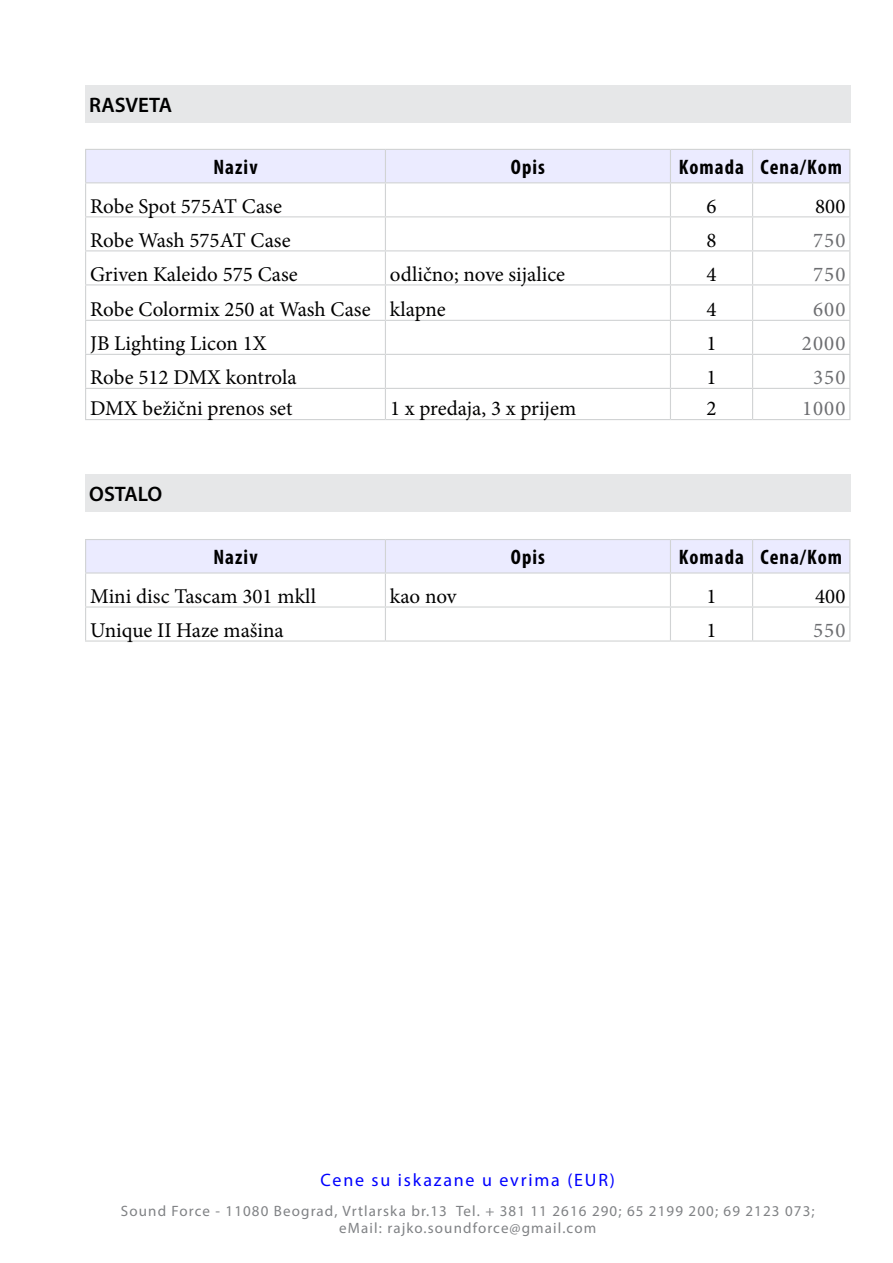
<style>
.page{position:relative;width:893px;height:1263px;background:#fff}
.page>*{position:absolute;margin:0;border:0;box-sizing:border-box;transform-origin:0 0}
.t1{font:21px "Minion Pro";color:#000}
.t2{font:700 condensed 21px "Myriad Pro";letter-spacing:.05em;color:#000}
.t3{font:21px "Minion Pro";letter-spacing:.05em;color:#6d6e71}
.t4{font:600 21px "Myriad Pro";color:#000}
.t5{font:18px "Myriad Pro";letter-spacing:.1em;color:#00f}
.t6{font:15px/16.5px "Myriad Pro";letter-spacing:.075em;color:#808285;text-align:center}
</style>
<div class="page">
<div style="left:86px;top:150px;width:763px;height:32px;background:#ebebff"></div>
<hr style="left:85px;top:149px;width:300px;height:1px;background:#d1d3d4">
<hr style="left:85px;top:150px;width:1px;height:32px;background:#d1d3d4">
<hr style="left:385px;top:149px;width:285px;height:1px;background:#d1d3d4">
<hr style="left:385px;top:150px;width:1px;height:32px;background:#d1d3d4">
<hr style="left:670px;top:149px;width:83px;height:1px;background:#d1d3d4">
<hr style="left:670px;top:150px;width:1px;height:32px;background:#d1d3d4">
<hr style="left:753px;top:149px;width:97px;height:1px;background:#d1d3d4">
<hr style="left:752px;top:150px;width:1px;height:32px;background:#d1d3d4">
<hr style="left:849px;top:150px;width:1px;height:32px;background:#d1d3d4">
<hr style="left:85px;top:182px;width:300px;height:1px;background:#d1d3d4">
<hr style="left:85px;top:183px;width:1px;height:33px;background:#d1d3d4">
<hr style="left:385px;top:182px;width:285px;height:1px;background:#d1d3d4">
<hr style="left:385px;top:183px;width:1px;height:33px;background:#d1d3d4">
<hr style="left:670px;top:182px;width:83px;height:1px;background:#d1d3d4">
<hr style="left:670px;top:183px;width:1px;height:33px;background:#d1d3d4">
<hr style="left:753px;top:182px;width:97px;height:1px;background:#d1d3d4">
<hr style="left:752px;top:183px;width:1px;height:33px;background:#d1d3d4">
<hr style="left:849px;top:183px;width:1px;height:33px;background:#d1d3d4">
<hr style="left:85px;top:216px;width:300px;height:1px;background:#d1d3d4">
<hr style="left:85px;top:217px;width:1px;height:33px;background:#d1d3d4">
<hr style="left:385px;top:216px;width:285px;height:1px;background:#d1d3d4">
<hr style="left:385px;top:217px;width:1px;height:33px;background:#d1d3d4">
<hr style="left:670px;top:216px;width:83px;height:1px;background:#d1d3d4">
<hr style="left:670px;top:217px;width:1px;height:33px;background:#d1d3d4">
<hr style="left:753px;top:216px;width:97px;height:1px;background:#d1d3d4">
<hr style="left:752px;top:217px;width:1px;height:33px;background:#d1d3d4">
<hr style="left:849px;top:217px;width:1px;height:33px;background:#d1d3d4">
<hr style="left:85px;top:250px;width:300px;height:1px;background:#d1d3d4">
<hr style="left:85px;top:251px;width:1px;height:33px;background:#d1d3d4">
<hr style="left:385px;top:250px;width:285px;height:1px;background:#d1d3d4">
<hr style="left:385px;top:251px;width:1px;height:33px;background:#d1d3d4">
<hr style="left:670px;top:250px;width:83px;height:1px;background:#d1d3d4">
<hr style="left:670px;top:251px;width:1px;height:33px;background:#d1d3d4">
<hr style="left:753px;top:250px;width:97px;height:1px;background:#d1d3d4">
<hr style="left:752px;top:251px;width:1px;height:33px;background:#d1d3d4">
<hr style="left:849px;top:251px;width:1px;height:33px;background:#d1d3d4">
<hr style="left:85px;top:284px;width:300px;height:1px;background:#d1d3d4">
<hr style="left:85px;top:285px;width:1px;height:35px;background:#d1d3d4">
<hr style="left:385px;top:284px;width:285px;height:1px;background:#d1d3d4">
<hr style="left:385px;top:285px;width:1px;height:35px;background:#d1d3d4">
<hr style="left:670px;top:284px;width:83px;height:1px;background:#d1d3d4">
<hr style="left:670px;top:285px;width:1px;height:35px;background:#d1d3d4">
<hr style="left:753px;top:284px;width:97px;height:1px;background:#d1d3d4">
<hr style="left:752px;top:285px;width:1px;height:35px;background:#d1d3d4">
<hr style="left:849px;top:285px;width:1px;height:35px;background:#d1d3d4">
<hr style="left:85px;top:320px;width:300px;height:1px;background:#d1d3d4">
<hr style="left:85px;top:321px;width:1px;height:33px;background:#d1d3d4">
<hr style="left:385px;top:320px;width:285px;height:1px;background:#d1d3d4">
<hr style="left:385px;top:321px;width:1px;height:33px;background:#d1d3d4">
<hr style="left:670px;top:320px;width:83px;height:1px;background:#d1d3d4">
<hr style="left:670px;top:321px;width:1px;height:33px;background:#d1d3d4">
<hr style="left:753px;top:320px;width:97px;height:1px;background:#d1d3d4">
<hr style="left:752px;top:321px;width:1px;height:33px;background:#d1d3d4">
<hr style="left:849px;top:321px;width:1px;height:33px;background:#d1d3d4">
<hr style="left:85px;top:354px;width:300px;height:1px;background:#d1d3d4">
<hr style="left:85px;top:355px;width:1px;height:33px;background:#d1d3d4">
<hr style="left:385px;top:354px;width:285px;height:1px;background:#d1d3d4">
<hr style="left:385px;top:355px;width:1px;height:33px;background:#d1d3d4">
<hr style="left:670px;top:354px;width:83px;height:1px;background:#d1d3d4">
<hr style="left:670px;top:355px;width:1px;height:33px;background:#d1d3d4">
<hr style="left:753px;top:354px;width:97px;height:1px;background:#d1d3d4">
<hr style="left:752px;top:355px;width:1px;height:33px;background:#d1d3d4">
<hr style="left:849px;top:355px;width:1px;height:33px;background:#d1d3d4">
<hr style="left:85px;top:388px;width:300px;height:1px;background:#d1d3d4">
<hr style="left:85px;top:389px;width:1px;height:30px;background:#d1d3d4">
<hr style="left:385px;top:388px;width:285px;height:1px;background:#d1d3d4">
<hr style="left:385px;top:389px;width:1px;height:30px;background:#d1d3d4">
<hr style="left:670px;top:388px;width:83px;height:1px;background:#d1d3d4">
<hr style="left:670px;top:389px;width:1px;height:30px;background:#d1d3d4">
<hr style="left:753px;top:388px;width:97px;height:1px;background:#d1d3d4">
<hr style="left:752px;top:389px;width:1px;height:30px;background:#d1d3d4">
<hr style="left:849px;top:389px;width:1px;height:30px;background:#d1d3d4">
<hr style="left:85px;top:419px;width:300px;height:1px;background:#d1d3d4">
<hr style="left:385px;top:419px;width:285px;height:1px;background:#d1d3d4">
<hr style="left:670px;top:419px;width:83px;height:1px;background:#d1d3d4">
<hr style="left:753px;top:419px;width:97px;height:1px;background:#d1d3d4">
<div style="left:85px;top:85px;width:765px;height:38px;background:#e6e7e8"></div>
<div style="left:85px;top:474px;width:765px;height:38px;background:#e6e7e8"></div>
<div style="left:86px;top:540px;width:763px;height:32px;background:#ebebff"></div>
<hr style="left:85px;top:539px;width:300px;height:1px;background:#d1d3d4">
<hr style="left:85px;top:540px;width:1px;height:32px;background:#d1d3d4">
<hr style="left:385px;top:539px;width:285px;height:1px;background:#d1d3d4">
<hr style="left:385px;top:540px;width:1px;height:32px;background:#d1d3d4">
<hr style="left:670px;top:539px;width:83px;height:1px;background:#d1d3d4">
<hr style="left:670px;top:540px;width:1px;height:32px;background:#d1d3d4">
<hr style="left:753px;top:539px;width:97px;height:1px;background:#d1d3d4">
<hr style="left:752px;top:540px;width:1px;height:32px;background:#d1d3d4">
<hr style="left:849px;top:540px;width:1px;height:32px;background:#d1d3d4">
<hr style="left:85px;top:572px;width:300px;height:1px;background:#d1d3d4">
<hr style="left:85px;top:573px;width:1px;height:33px;background:#d1d3d4">
<hr style="left:385px;top:572px;width:285px;height:1px;background:#d1d3d4">
<hr style="left:385px;top:573px;width:1px;height:33px;background:#d1d3d4">
<hr style="left:670px;top:572px;width:83px;height:1px;background:#d1d3d4">
<hr style="left:670px;top:573px;width:1px;height:33px;background:#d1d3d4">
<hr style="left:753px;top:572px;width:97px;height:1px;background:#d1d3d4">
<hr style="left:752px;top:573px;width:1px;height:33px;background:#d1d3d4">
<hr style="left:849px;top:573px;width:1px;height:33px;background:#d1d3d4">
<hr style="left:85px;top:606px;width:300px;height:2px;background:#d1d3d4">
<hr style="left:85px;top:608px;width:1px;height:32px;background:#d1d3d4">
<hr style="left:385px;top:606px;width:285px;height:2px;background:#d1d3d4">
<hr style="left:385px;top:608px;width:1px;height:32px;background:#d1d3d4">
<hr style="left:670px;top:606px;width:83px;height:2px;background:#d1d3d4">
<hr style="left:670px;top:608px;width:1px;height:32px;background:#d1d3d4">
<hr style="left:753px;top:606px;width:97px;height:2px;background:#d1d3d4">
<hr style="left:752px;top:608px;width:1px;height:32px;background:#d1d3d4">
<hr style="left:849px;top:608px;width:1px;height:32px;background:#d1d3d4">
<hr style="left:85px;top:640px;width:300px;height:2px;background:#d1d3d4">
<hr style="left:385px;top:640px;width:285px;height:2px;background:#d1d3d4">
<hr style="left:670px;top:640px;width:83px;height:2px;background:#d1d3d4">
<hr style="left:753px;top:640px;width:97px;height:2px;background:#d1d3d4">
<p class="t4" style="left:89px;top:91px;width:84px">RASVETA</p>
<p class="t2" style="left:213px;top:154px;width:46px">Naziv</p>
<p class="t2" style="left:511px;top:154px;width:36px">Opis</p>
<p class="t2" style="left:679px;top:154px;width:165px">Komada Cena/Kom</p>
<p class="t1" style="left:90px;top:192px;width:193px">Robe Spot 575AT Case</p>
<p class="t1" style="left:706px;top:192px;width:12px">6</p>
<p class="t1" style="left:815px;top:192px;width:32px">800</p>
<p class="t1" style="left:90px;top:226px;width:202px">Robe Wash 575AT Case</p>
<p class="t1" style="left:706px;top:226px;width:12px">8</p>
<p class="t3" style="left:813px;top:226px;width:34px">750</p>
<p class="t1" style="left:90px;top:260px;width:209px">Griven Kaleido 575 Case</p>
<p class="t1" style="left:390px;top:260px;width:177px">odlično; nove sijalice</p>
<p class="t1" style="left:706px;top:260px;width:12px">4</p>
<p class="t3" style="left:813px;top:260px;width:34px">750</p>
<p class="t1" style="left:90px;top:295px;width:357px">Robe Colormix 250 at Wash Case klapne</p>
<p class="t1" style="left:706px;top:295px;width:12px">4</p>
<p class="t3" style="left:813px;top:295px;width:34px">600</p>
<p class="t1" style="left:90px;top:329px;width:178px">JB Lighting Licon 1X</p>
<p class="t1" style="left:706px;top:329px;width:12px">1</p>
<p class="t3" style="left:802px;top:329px;width:45px">2000</p>
<p class="t1" style="left:90px;top:363px;width:208px">Robe 512 DMX kontrola</p>
<p class="t1" style="left:706px;top:363px;width:12px">1</p>
<p class="t3" style="left:813px;top:363px;width:34px">350</p>
<p class="t1" style="left:90px;top:395px;width:204px">DMX bežični prenos set</p>
<p class="t1" style="left:390px;top:395px;width:188px">1 x predaja, 3 x prijem</p>
<p class="t1" style="left:707px;top:395px;width:12px">2</p>
<p class="t3" style="left:802px;top:395px;width:45px">1000</p>
<p class="t4" style="left:89px;top:480px;width:74px">OSTALO</p>
<p class="t2" style="left:213px;top:544px;width:46px">Naziv</p>
<p class="t2" style="left:511px;top:544px;width:36px">Opis</p>
<p class="t2" style="left:679px;top:544px;width:165px">Komada Cena/Kom</p>
<p class="t1" style="left:90px;top:582px;width:227px">Mini disc Tascam 301 mkll</p>
<p class="t1" style="left:390px;top:582px;width:68px">kao nov</p>
<p class="t1" style="left:706px;top:582px;width:12px">1</p>
<p class="t1" style="left:815px;top:582px;width:32px">400</p>
<p class="t1" style="left:90px;top:616px;width:195px">Unique II Haze mašina</p>
<p class="t1" style="left:706px;top:616px;width:12px">1</p>
<p class="t3" style="left:813px;top:616px;width:34px">550</p>
<p class="t5" style="left:321px;top:1169px;width:296px">Cene su iskazane u evrima (EUR)</p>
<p class="t6" style="left:121px;top:1203px;width:695px">Sound Force - 11080 Beograd, Vrtlarska br.13 Tel. + 381 11 2616 290; 65 2199 200; 69 2123 073; eMail: rajko.soundforce@gmail.com</p>
</div>
